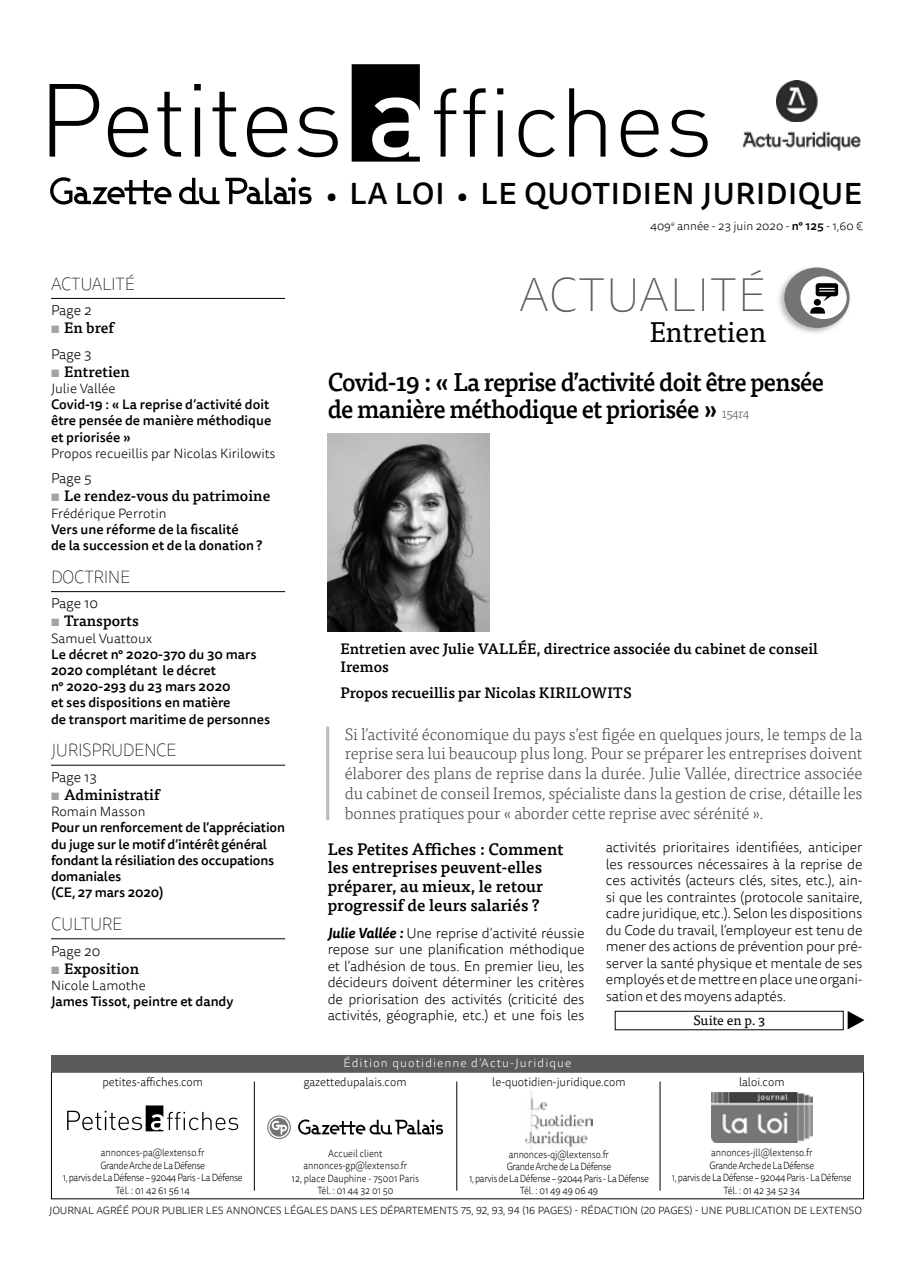
<style>
.page{position:relative;width:915px;height:1263px;background:#fff}
.page>*{position:absolute;margin:0;border:0;box-sizing:border-box;transform-origin:0 0}
.t1{font:100 48px "Tisa Sans OT";letter-spacing:.01em;color:#5b5b5b}
.t2{font:500 30px "Tisa Sans OT";letter-spacing:.02em;color:#000}
.t3{font:28.5px "Tisa OT";letter-spacing:-.01em;color:#000}
.t4{font:500 25.5px/27px "Tisa OT";letter-spacing:-.03em;color:#000;scale:.95 1}
.t5{font:100 18px "Tisa Sans OT";letter-spacing:-.02em;color:#000;scale:.95 1}
.t6{font:300 16.5px/19.8px "Tisa OT";letter-spacing:-.01em;color:#444443;text-align:justify}
.t7{font:500 16.5px/18.8px "Tisa OT";color:#000}
.t8{font:500 15px/18px "Tisa OT";color:#000}
.t9{font:300 14.25px/16.5px "Tisa Sans OT";letter-spacing:-.01em;color:#000;text-align:justify}
.t10{font:500 13.5px/16.2px "Tisa Sans OT";color:#000}
.t11{font:300 13.5px "Tisa Sans OT";color:#000}
.t12{font:13.5px "Tisa OT";color:#000}
.t13{font:300 12px "Tisa Sans OT";color:#000;scale:.95 1}
.t14{font:300 12px "Tisa Sans OT";letter-spacing:.09em;color:#fff}
.t15{font:300 12px "Tisa Sans OT";color:#000}
.t16{font:300 10.5px/12.6px "Tisa Sans OT";letter-spacing:-.04em;color:#000;text-align:center;scale:.88 1}
.t17{font:300 10.5px "Tisa Sans OT";letter-spacing:-.01em;color:#000}
.t18{font:300 10.5px/12.6px "Tisa Sans OT";letter-spacing:-.01em;color:#000;text-align:center;scale:.88 1}
.s1{font-weight:700;color:#a2a3a3}
.s2{font-size:27px}
.s3{font-weight:500}
.s4{font-weight:300;font-size:13.5px;color:#5b5b5b}
.s5{font-style:italic}
.s6{font-weight:700;font-style:italic}
</style>
<div class="page">
<img style="left:525px;top:1090px;width:67px;height:60px">
<svg style="left:67px;top:1105px;width:171px;height:26px"></svg>
<img style="left:711px;top:1092px;width:101px;height:50px">
<hr style="left:659px;top:1081px;width:1px;height:110px;background:#000">
<hr style="left:456px;top:1081px;width:1px;height:110px;background:#000">
<hr style="left:254px;top:1081px;width:1px;height:110px;background:#000">
<svg style="left:269px;top:1118px;width:19px;height:18px"></svg>
<svg style="left:298px;top:1119px;width:145px;height:15px"></svg>
<svg style="left:271px;top:1121px;width:16px;height:13px"></svg>
<div style="left:267px;top:1115px;width:24px;height:24px;border:1px solid #747473;border-radius:50%"></div>
<div style="left:51px;top:1055px;width:812px;height:16px;background:#5b5b5b"></div>
<svg style="left:50px;top:84px;width:49px;height:73px"></svg>
<svg style="left:108px;top:107px;width:40px;height:50px"></svg>
<svg style="left:157px;top:92px;width:24px;height:65px"></svg>
<svg style="left:194px;top:84px;width:7px;height:73px"></svg>
<svg style="left:212px;top:92px;width:24px;height:65px"></svg>
<svg style="left:247px;top:107px;width:40px;height:50px"></svg>
<svg style="left:297px;top:107px;width:40px;height:50px"></svg>
<svg style="left:351px;top:64px;width:68px;height:98px"></svg>
<svg style="left:434px;top:88px;width:22px;height:69px"></svg>
<svg style="left:463px;top:88px;width:22px;height:69px"></svg>
<svg style="left:497px;top:88px;width:6px;height:69px"></svg>
<svg style="left:518px;top:110px;width:36px;height:47px"></svg>
<svg style="left:569px;top:88px;width:36px;height:69px"></svg>
<svg style="left:620px;top:110px;width:38px;height:47px"></svg>
<svg style="left:669px;top:110px;width:38px;height:47px"></svg>
<svg style="left:50px;top:177px;width:121px;height:28px"></svg>
<svg style="left:179px;top:178px;width:40px;height:26px"></svg>
<svg style="left:225px;top:177px;width:86px;height:27px"></svg>
<img style="left:776px;top:80px;width:42px;height:42px">
<img style="left:742px;top:131px;width:118px;height:20px">
<div style="left:614px;top:1011px;width:229px;height:19px;border:1px solid #000"></div>
<svg style="left:847px;top:1011px;width:17px;height:18px"></svg>
<hr style="left:51px;top:298px;width:234px;height:1px;background:#000">
<hr style="left:51px;top:591px;width:234px;height:1px;background:#000">
<hr style="left:51px;top:765px;width:234px;height:1px;background:#000">
<hr style="left:51px;top:938px;width:234px;height:1px;background:#000">
<img style="left:779px;top:268px;width:71px;height:65px">
<div style="left:784px;top:267px;width:65px;height:61px;background:#747473;border-radius:50%"></div>
<div style="left:800px;top:276px;width:46px;height:43px;background:#fff;border-radius:50%"></div>
<svg style="left:810px;top:307px;width:14px;height:7px"></svg>
<div style="left:813px;top:299px;width:7px;height:7px;background:#000;border-radius:50%"></div>
<svg style="left:815px;top:283px;width:22px;height:18px"></svg>
<img style="left:327px;top:434px;width:162px;height:198px">
<hr style="left:326px;top:727px;width:3px;height:93px;background:#b9baba">
<p class="t5" style="left:51px;top:273px;width:63px">ACTUALITÉ</p>
<p class="t9" style="left:51px;top:303px;width:42px">Page 2</p>
<p class="t8" style="left:51px;top:319px;width:64px"><span class="s1">▪</span> En bref</p>
<p class="t9" style="left:51px;top:346px;width:42px">Page 3</p>
<p class="t8" style="left:51px;top:363px;width:80px"><span class="s1">▪</span> Entretien</p>
<p class="t11" style="left:51px;top:380px;width:66px">Julie Vallée</p>
<p class="t10" style="left:51px;top:397px;width:222px">Covid-19 : « La reprise d’activité doit être pensée de manière méthodique et priorisée »</p>
<p class="t11" style="left:51px;top:445px;width:226px">Propos recueillis par Nicolas Kirilowits</p>
<p class="t9" style="left:51px;top:471px;width:42px">Page 5</p>
<p class="t8" style="left:51px;top:487px;width:221px"><span class="s1">▪</span> Le rendez-vous du patrimoine</p>
<p class="t11" style="left:51px;top:505px;width:117px">Frédérique Perrotin</p>
<p class="t10" style="left:51px;top:522px;width:213px">Vers une réforme de la fiscalité<br>de la succession et de la donation ?</p>
<p class="t5" style="left:51px;top:566px;width:85px">DOCTRI NE</p>
<p class="t9" style="left:51px;top:596px;width:48px">Page 10</p>
<p class="t8" style="left:51px;top:612px;width:89px"><span class="s1">▪</span> Transports</p>
<p class="t11" style="left:51px;top:630px;width:103px">Samuel Vuattoux</p>
<p class="t10" style="left:51px;top:647px;width:221px">Le décret n° 2020-370 du 30 mars<br>2020 complétant le décret<br>n° 2020-293 du 23 mars 2020<br>et ses dispositions en matière<br>de transport maritime de personnes</p>
<p class="t5" style="left:51px;top:740px;width:133px">JU RISPRU DENCE</p>
<p class="t9" style="left:51px;top:770px;width:47px">Page 13</p>
<p class="t8" style="left:51px;top:786px;width:110px"><span class="s1">▪</span> Administratif</p>
<p class="t11" style="left:51px;top:803px;width:96px">Romain Masson</p>
<p class="t10" style="left:51px;top:820px;width:235px">Pour un renforcement de l’appréciation du juge sur le motif d’intérêt général fondant la résiliation des occupations domaniales<br>(CE, 27 mars 2020)</p>
<p class="t5" style="left:51px;top:913px;width:12px">CULTU</p>
<p class="t5" style="left:102px;top:913px;width:23px">RE</p>
<p class="t9" style="left:51px;top:943px;width:51px">Page 20</p>
<p class="t8" style="left:51px;top:959px;width:89px"><span class="s1">▪</span> Exposition</p>
<p class="t11" style="left:51px;top:977px;width:96px">Nicole Lamothe</p>
<p class="t10" style="left:51px;top:994px;width:184px">James Tissot, peintre et dandy</p>
<p class="t13" style="left:102px;top:1075px;width:107px">petites-affiches.com</p>
<h2 class="t2" style="left:326px;top:175px;width:537px"><span class="s2">•</span> LA LOI <span class="s2">•</span> LE QUOTIDIEN JURIDIQUE</h2>
<p class="t15" style="left:649px;top:219px;width:214px">409<sup>e</sup> année - 23 juin 2020 - <span class="s3">n° 125</span> - 1,60 €</p>
<h1 class="t1" style="left:519px;top:267px;width:248px">ACTUALITÉ</h1>
<h3 class="t3" style="left:649px;top:315px;width:118px">Entretien</h3>
<h3 class="t4" style="left:327px;top:369px;width:524px">Covid-19 : « La reprise d’activité doit être pensée de manière méthodique et priorisée » <span class="s4">154r4</span></h3>
<p class="t8" style="left:340px;top:640px;width:479px">Entretien avec Julie VALLÉE, directrice associée du cabinet de conseil<br>Iremos</p>
<p class="t8" style="left:340px;top:684px;width:292px">Propos recueillis par Nicolas KIRILOWITS</p>
<p class="t6" style="left:344px;top:724px;width:519px">Si l’activité économique du pays s’est figée en quelques jours, le temps de la reprise sera lui beaucoup plus long. Pour se préparer les entreprises doivent élaborer des plans de reprise dans la durée. Julie Vallée, directrice associée du cabinet de conseil Iremos, spécialiste dans la gestion de crise, détaille les bonnes pratiques pour « aborder cette reprise avec sérénité »<span class="s5">.</span></p>
<p class="t7" style="left:327px;top:840px;width:237px">Les Petites Affiches : Comment les entreprises peuvent-elles préparer, au mieux, le retour progressif de leurs salariés ?</p>
<p class="t9" style="left:327px;top:926px;width:258px"><span class="s6">Julie Vallée :</span> Une reprise d’activité réussie repose sur une planification méthodique et l’adhésion de tous. En premier lieu, les décideurs doivent déterminer les critères de priorisation des activités (criticité des activités, géographie, etc.) et une fois les</p>
<p class="t9" style="left:605px;top:840px;width:258px">activités prioritaires identifiées, anticiper les ressources nécessaires à la reprise de ces activités (acteurs clés, sites, etc.), ain&shy;si que les contraintes (protocole sanitaire, cadre juridique, etc.). Selon les dispositions du Code du travail, l’employeur est tenu de mener des actions de prévention pour pré&shy;server la santé physique et mentale de ses employés et de mettre en place une organi&shy;sation et des moyens adaptés.</p>
<p class="t12" style="left:693px;top:1013px;width:73px">Suite en p. 3</p>
<p class="t14" style="left:343px;top:1055px;width:229px">Édition quotidienne d’Actu-Juridique</p>
<p class="t13" style="left:303px;top:1075px;width:110px">gazettedupalais.com</p>
<p class="t13" style="left:492px;top:1075px;width:142px">le-quotidien-juridique.com</p>
<p class="t13" style="left:738px;top:1075px;width:49px">laloi.com</p>
<p class="t16" style="left:63px;top:1147px;width:206px">annonces-pa@lextenso.fr<br>Grande Arche de La Défense<br>1, parvis de La Défense – 92044 Paris - La Défense<br>Tél. : 01 42 61 56 14</p>
<p class="t16" style="left:469px;top:1149px;width:206px;line-height:12px">annonces-qj@lextenso.fr<br>Grande Arche de La Défense<br>1, parvis de La Défense – 92044 Paris - La Défense<br>Tél. : 01 49 49 06 49</p>
<p class="t16" style="left:671px;top:1147px;width:206px">annonces-jll@lextenso.fr<br>Grande Arche de La Défense<br>1, parvis de La Défense – 92044 Paris - La Défense<br>Tél. : 01 42 34 52 34</p>
<p class="t18" style="left:291px;top:1147px;width:146px">Accueil client annonces-gp@lextenso.fr<br>12, place Dauphine - 75001 Paris<br>Tél. : 01 44 32 01 50</p>
<p class="t17" style="left:49px;top:1204px;width:814px">JOURNAL AGRÉÉ POUR PUBLIER LES ANNONCES LÉGALES DANS LES DÉPARTEMENTS 75, 92, 93, 94 (16 PAGES) - RÉDACTION (20 PAGES) - UNE PUBLICATION DE LEXTENSO</p>
</div>
